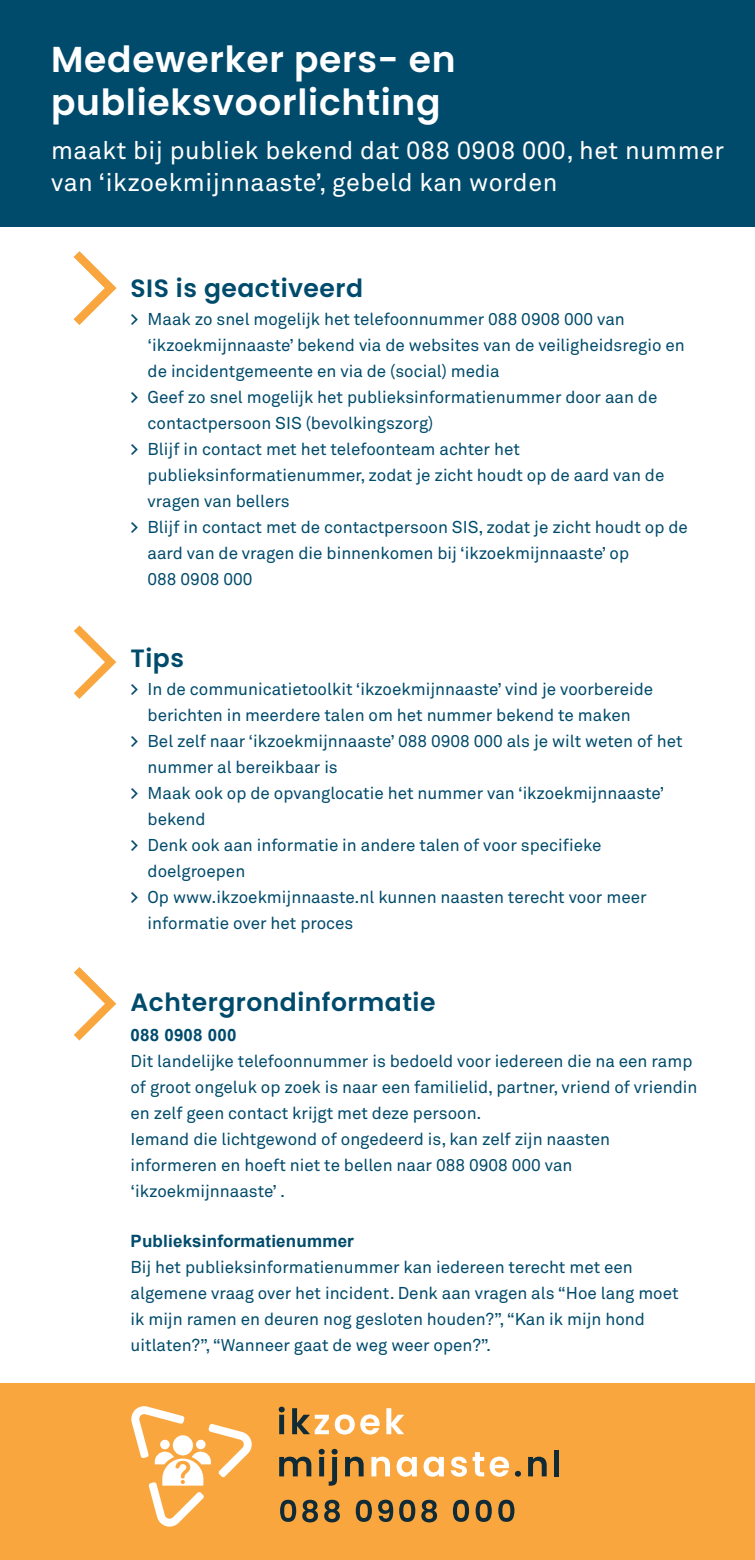
<style>
.page{position:relative;width:755px;height:1560px;background:#fff}
.page>*{position:absolute;margin:0;border:0;box-sizing:border-box;transform-origin:0 0}
.Titel_wit{font:600 36px/43.2px "Poppins";letter-spacing:.02em;color:#fff}
.Subtitel_wit{font:25px/32px "Akkurat Std";letter-spacing:.02em;color:#fff}
.kop_groen{font:600 25px "Poppins";letter-spacing:.02em;color:#004b6c}
.Brood_arial_wit{font:17px/26px "Akkurat Std";color:#004b6c}
.subkopje_blauw{font:700 17px "Arial";letter-spacing:.01em;color:#004b6c}
.s1{font-weight:700}
</style>
<div class="page">
<div style="left:0;top:0;width:754px;height:227px;background:#004b6c"></div>
<div style="left:0;top:1382px;width:754px;height:176px;background:#faa63f"></div>
<svg style="left:131px;top:1406px;width:121px;height:120px"></svg>
<svg style="left:278px;top:1406px;width:6px;height:27px"></svg>
<svg style="left:292px;top:1408px;width:62px;height:26px"></svg>
<svg style="left:360px;top:1414px;width:19px;height:20px"></svg>
<svg style="left:386px;top:1408px;width:18px;height:25px"></svg>
<svg style="left:279px;top:1456px;width:32px;height:20px"></svg>
<svg style="left:318px;top:1448px;width:19px;height:37px"></svg>
<svg style="left:345px;top:1456px;width:18px;height:20px"></svg>
<svg style="left:371px;top:1456px;width:19px;height:20px"></svg>
<svg style="left:396px;top:1456px;width:20px;height:20px"></svg>
<svg style="left:423px;top:1456px;width:20px;height:20px"></svg>
<svg style="left:450px;top:1456px;width:16px;height:20px"></svg>
<svg style="left:472px;top:1452px;width:36px;height:24px"></svg>
<svg style="left:514px;top:1470px;width:6px;height:6px"></svg>
<svg style="left:528px;top:1456px;width:18px;height:20px"></svg>
<div style="left:554px;top:1450px;width:5px;height:26px;background:#102b36"></div>
<svg style="left:280px;top:1499px;width:16px;height:22px"></svg>
<svg style="left:302px;top:1499px;width:16px;height:23px"></svg>
<svg style="left:324px;top:1499px;width:15px;height:23px"></svg>
<svg style="left:355px;top:1499px;width:16px;height:22px"></svg>
<svg style="left:378px;top:1499px;width:15px;height:22px"></svg>
<svg style="left:399px;top:1499px;width:16px;height:22px"></svg>
<svg style="left:421px;top:1499px;width:16px;height:23px"></svg>
<svg style="left:452px;top:1499px;width:16px;height:22px"></svg>
<svg style="left:475px;top:1499px;width:39px;height:22px"></svg>
<svg style="left:74px;top:251px;width:42px;height:74px"></svg>
<svg style="left:74px;top:625px;width:42px;height:74px"></svg>
<svg style="left:74px;top:967px;width:42px;height:73px"></svg>
<p class="Titel_wit" style="left:51px;top:38px;width:405px">Medewerker pers- en publieksvoorlichting</p>
<p class="Subtitel_wit" style="left:51px;top:134px;width:674px">maakt bij publiek bekend dat 088 0908 000, het nummer van ‘ikzoekmijnnaaste’, gebeld kan worden</p>
<p class="kop_groen" style="left:130px;top:273px;width:234px">SIS is geactiveerd</p>
<p class="Brood_arial_wit" style="left:147px;top:306px;width:538px;text-indent:-17px"><span class="s1">&gt;</span> Maak zo snel mogelijk het telefoonnummer 088 0908 000 van ‘ikzoekmijnnaaste’ bekend via de websites van de veiligheidsregio en de incidentgemeente en via de (social) media</p>
<p class="Brood_arial_wit" style="left:147px;top:384px;width:511px;text-indent:-17px"><span class="s1">&gt;</span> Geef zo snel mogelijk het publieksinformatienummer door aan de contactpersoon SIS (bevolkingszorg)</p>
<p class="Brood_arial_wit" style="left:147px;top:436px;width:518px;text-indent:-17px"><span class="s1">&gt;</span> Blijf in contact met het telefoonteam achter het publieksinformatienummer, zodat je zicht houdt op de aard van de vragen van bellers</p>
<p class="Brood_arial_wit" style="left:147px;top:514px;width:541px;text-indent:-17px"><span class="s1">&gt;</span> Blijf in contact met de contactpersoon SIS, zodat je zicht houdt op de aard van de vragen die binnenkomen bij ‘ikzoekmijnnaaste’ op<br>088 0908 000</p>
<p class="kop_groen" style="left:130px;top:643px;width:55px">Tips</p>
<p class="Brood_arial_wit" style="left:130px;top:676px;width:524px;text-align:center"><span class="s1">&gt;</span> In de communicatietoolkit ‘ikzoekmijnnaaste’ vind je voorbereide berichten in meerdere talen om het nummer bekend te maken</p>
<p class="Brood_arial_wit" style="left:147px;top:728px;width:536px;text-indent:-17px"><span class="s1">&gt;</span> Bel zelf naar ‘ikzoekmijnnaaste’ 088 0908 000 als je wilt weten of het nummer al bereikbaar is</p>
<p class="Brood_arial_wit" style="left:147px;top:780px;width:518px;text-indent:-17px"><span class="s1">&gt;</span> Maak ook op de opvanglocatie het nummer van ‘ikzoekmijnnaaste’ bekend</p>
<p class="Brood_arial_wit" style="left:147px;top:832px;width:455px;text-indent:-17px"><span class="s1">&gt;</span> Denk ook aan informatie in andere talen of voor specifieke doelgroepen</p>
<p class="Brood_arial_wit" style="left:147px;top:884px;width:500px;text-indent:-17px"><span class="s1">&gt;</span> Op www.ikzoekmijnnaaste.nl kunnen naasten terecht voor meer informatie over het proces</p>
<p class="kop_groen" style="left:130px;top:987px;width:306px">Achtergrondinformatie</p>
<p class="subkopje_blauw" style="left:130px;top:1023px;width:107px">088 0908 000</p>
<p class="Brood_arial_wit" style="left:130px;top:1048px;width:568px">Dit landelijke telefoonnummer is bedoeld voor iedereen die na een ramp of groot ongeluk op zoek is naar een familielid, partner, vriend of vriendin en zelf geen contact krijgt met deze persoon.</p>
<p class="Brood_arial_wit" style="left:130px;top:1126px;width:480px">Iemand die lichtgewond of ongedeerd is, kan zelf zijn naasten informeren en hoeft niet te bellen naar 088 0908 000 van ‘ikzoekmijnnaaste’ .</p>
<p class="subkopje_blauw" style="left:130px;top:1229px;width:225px">Publieksinformatienummer</p>
<p class="Brood_arial_wit" style="left:130px;top:1254px;width:549px">Bij het publieksinformatienummer kan iedereen terecht met een algemene vraag over het incident. Denk aan vragen als “Hoe lang moet ik mijn ramen en deuren nog gesloten houden?”, “Kan ik mijn hond uitlaten?”, “Wanneer gaat de weg weer open?”.</p>
</div>
